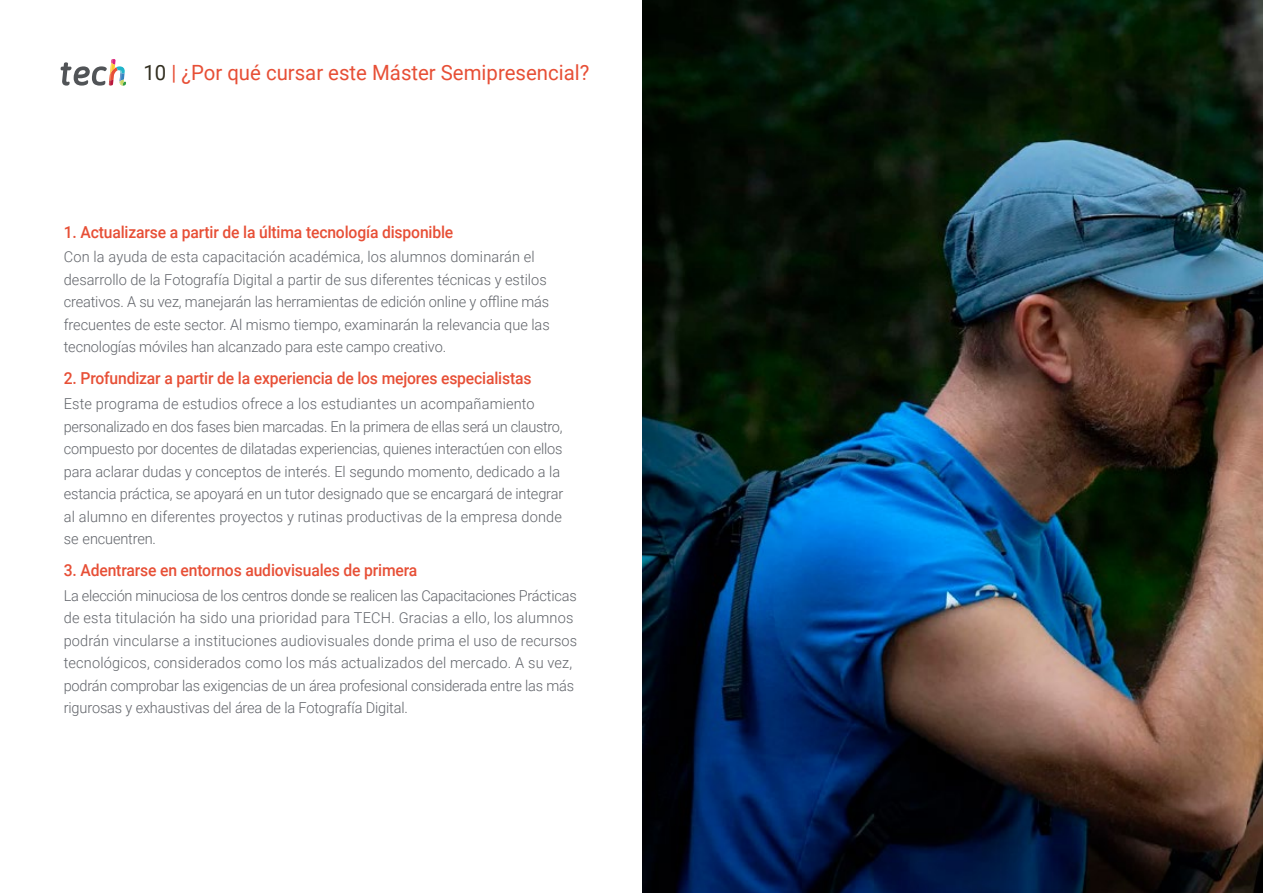
<style>
.page{position:relative;width:1263px;height:893px;background:#fff}
.page>*{position:absolute;margin:0;border:0;box-sizing:border-box;transform-origin:0 0}
.t1{font:21px "Roboto";color:#e74f36}
.t2{font:500 16.5px "Roboto";letter-spacing:-.01em;color:#e74f36;scale:.95 1}
.t3{font:300 15px/22.5px "Roboto";letter-spacing:-.01em;color:#61646a}
.s1{color:#312e20}
</style>
<div class="page">
<svg style="left:61px;top:59px;width:65px;height:27px"></svg>
<img style="left:642px;top:0;width:621px;height:893px">
<h1 class="t1" style="left:144px;top:57px;width:447px"><span class="s1">10</span> | ¿Por qué cursar este Máster Semipresencial?</h1>
<p class="t2" style="left:64px;top:220px;width:411px">1. Actualizarse a partir de la última tecnología disponible</p>
<p class="t3" style="left:64px;top:245px;width:487px">Con la ayuda de esta capacitación académica, los alumnos dominarán el desarrollo de la Fotografía Digital a partir de sus diferentes técnicas y estilos creativos. A su vez, manejarán las herramientas de edición online y offline más frecuentes de este sector. Al mismo tiempo, examinarán la relevancia que las tecnologías móviles han alcanzado para este campo creativo.</p>
<p class="t2" style="left:64px;top:367px;width:494px">2. Profundizar a partir de la experiencia de los mejores especialistas</p>
<p class="t3" style="left:64px;top:392px;width:501px">Este programa de estudios ofrece a los estudiantes un acompañamiento personalizado en dos fases bien marcadas. En la primera de ellas será un claustro, compuesto por docentes de dilatadas experiencias, quienes interactúen con ellos para aclarar dudas y conceptos de interés. El segundo momento, dedicado a la estancia práctica, se apoyará en un tutor designado que se encargará de integrar al alumno en diferentes proyectos y rutinas productivas de la empresa donde se encuentren.</p>
<p class="t2" style="left:64px;top:559px;width:374px">3. Adentrarse en entornos audiovisuales de primera</p>
<p class="t3" style="left:64px;top:583px;width:515px">La elección minuciosa de los centros donde se realicen las Capacitaciones Prácticas de esta titulación ha sido una prioridad para TECH. Gracias a ello, los alumnos podrán vincularse a instituciones audiovisuales donde prima el uso de recursos tecnológicos, considerados como los más actualizados del mercado. A su vez, podrán comprobar las exigencias de un área profesional considerada entre las más rigurosas y exhaustivas del área de la Fotografía Digital.</p>
</div>
